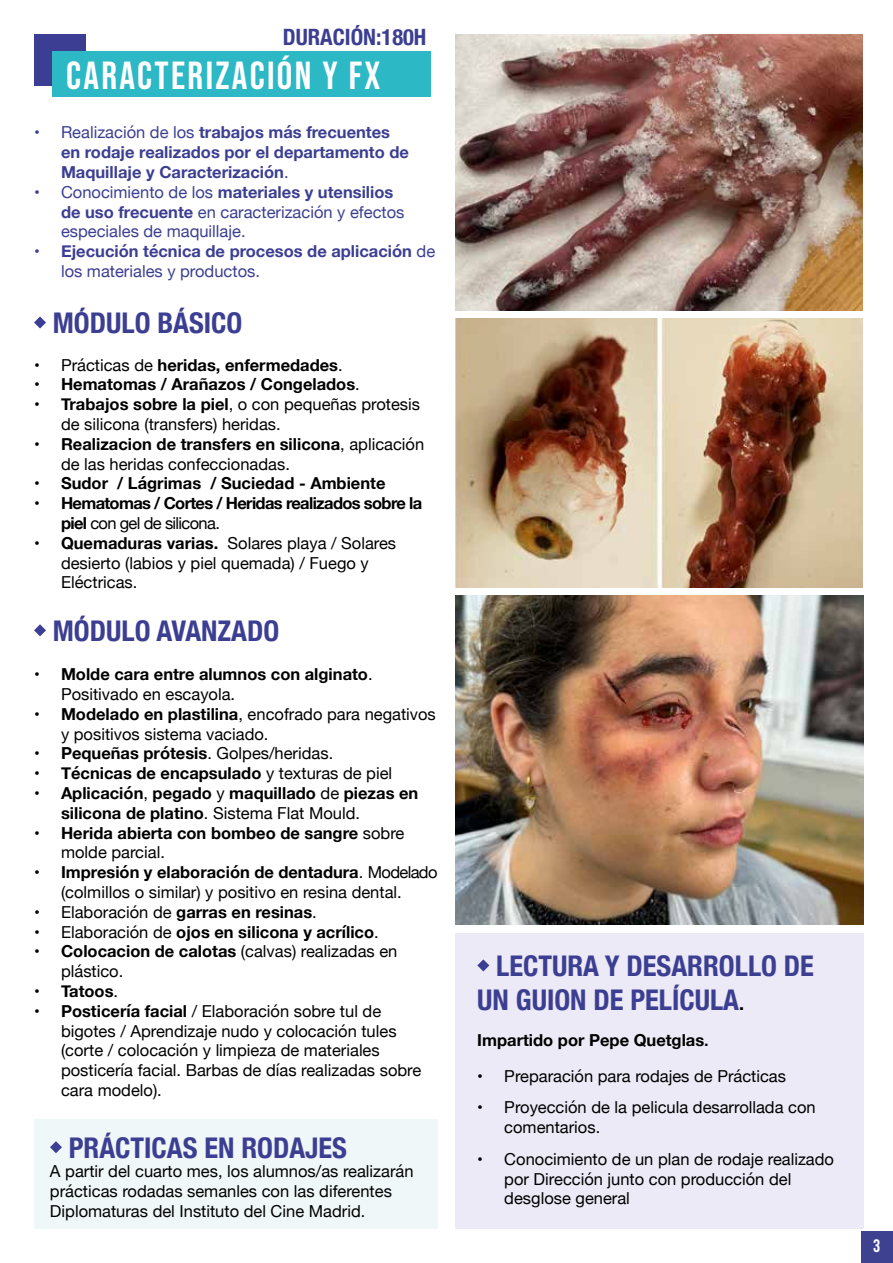
<style>
.page{position:relative;width:893px;height:1263px;background:#fff}
.page>*{position:absolute;margin:0;border:0;box-sizing:border-box;transform-origin:0 0}
.t1{font:39px "Bebas Neue";letter-spacing:.06em;color:#fff}
.t2{font:700 condensed 28.5px/34.2px "Helvetica Neue";color:#3c3e92}
.t3{font:700 condensed 22.5px "Helvetica Neue";color:#3c3e92}
.t4{font:18px "Bebas Neue";color:#fff}
.t5{font:16.5px/19.8px "Helvetica Neue";color:#000}
.t6{font:700 16.5px/19.8px "Helvetica Neue";color:#000}
.t7{font:700 16.5px/19.8px "Helvetica Neue";color:#3c3e92}
.t8{font:16.5px/19.8px "Helvetica Neue";color:#3c3e92}
.t9{font:700 16.5px/19.8px "Helvetica Neue";letter-spacing:-.04em;color:#000}
.s1{font-weight:400}
.s2{font-weight:700}
.s3{font-stretch:normal;font-size:18px;color:#000}
.s4{font-weight:500}
</style>
<div class="page">
<div style="left:34px;top:1119px;width:403px;height:110px;background:#f0f7f8"></div>
<div style="left:455px;top:933px;width:409px;height:296px;background:#ebeaf6"></div>
<div style="left:861px;top:1231px;width:32px;height:31px;background:#3d418f"></div>
<svg style="left:34px;top:316px;width:12px;height:12px"></svg>
<svg style="left:34px;top:624px;width:12px;height:12px"></svg>
<svg style="left:477px;top:959px;width:12px;height:12px"></svg>
<img style="left:455px;top:34px;width:407px;height:276px">
<img style="left:455px;top:319px;width:407px;height:268px">
<img style="left:455px;top:595px;width:408px;height:330px">
<div style="left:34px;top:34px;width:51px;height:51px;background:#3b3e92"></div>
<div style="left:52px;top:51px;width:379px;height:46px;background:#2db8c5"></div>
<svg style="left:50px;top:1141px;width:12px;height:12px"></svg>
<h3 class="t3" style="left:283px;top:18px;width:145px">DURACIÓN:180H</h3>
<h1 class="t1" style="left:66px;top:54px;width:316px">CARACTERIZACIÓN Y FX</h1>
<p class="t7" style="left:61px;top:123px;width:349px;text-indent:-27px"><span class="s1">• Realización de los</span> trabajos más frecuentes en rodaje realizados por el departamento de<br>Maquillaje y Caracterización<span class="s1">.</span></p>
<p class="t8" style="left:61px;top:183px;width:345px;text-indent:-27px">• Conocimiento de los <span class="s2">materiales y utensilios de uso frecuente</span> en caracterización y efectos especiales de maquillaje.</p>
<p class="t7" style="left:61px;top:242px;width:376px;text-indent:-27px">• Ejecución técnica de procesos de aplicación <span class="s1">de los materiales y productos.</span></p>
<h2 class="t2" style="left:53px;top:304px;width:191px">MÓDULO BÁSICO</h2>
<p class="t6" style="left:34px;top:355px;width:310px"><span class="s1">• Prácticas de</span> heridas, enfermedades<span class="s1">.</span></p>
<p class="t6" style="left:34px;top:375px;width:327px">• Hematomas / Arañazos / Congelados<span class="s1">.</span></p>
<p class="t5" style="left:61px;top:395px;width:361px;text-indent:-27px"><span class="s2">• Trabajos sobre la piel</span>, o con pequeñas protesis de silicona (transfers) heridas.</p>
<p class="t5" style="left:61px;top:435px;width:365px;text-indent:-27px"><span class="s2">• Realizacion de transfers en silicona</span>, aplicación de las heridas confeccionadas.</p>
<p class="t6" style="left:34px;top:474px;width:353px">• Sudor / Lágrimas / Suciedad - Ambiente</p>
<p class="t9" style="left:61px;top:494px;width:363px;text-indent:-27px">• Hematomas / Cortes / Heridas realizados sobre la piel <span class="s1">con gel de silicona.</span></p>
<p class="t5" style="left:61px;top:534px;width:337px;text-indent:-27px"><span class="s2">• Quemaduras varias.</span> Solares playa / Solares desierto (labios y piel quemada) / Fuego y<br>Eléctricas.</p>
<h2 class="t2" style="left:53px;top:611px;width:228px">MÓDULO AVANZADO</h2>
<p class="t6" style="left:61px;top:665px;width:313px;text-indent:-27px">• Molde cara entre alumnos con alginato<span class="s1">.<br>Positivado en escayola.</span></p>
<p class="t5" style="left:61px;top:705px;width:376px;text-indent:-27px"><span class="s2">• Modelado en plastilina</span>, encofrado para negativos y positivos sistema vaciado.</p>
<p class="t6" style="left:34px;top:744px;width:301px">• Pequeñas prótesis<span class="s1">. Golpes/heridas.</span></p>
<p class="t6" style="left:34px;top:764px;width:360px">• Técnicas de encapsulado <span class="s1">y texturas de piel</span></p>
<p class="t6" style="left:61px;top:784px;width:359px;text-indent:-27px">• Aplicación<span class="s1">,</span> pegado <span class="s1">y</span> maquillado <span class="s1">de</span> piezas en silicona de platino<span class="s1">. Sistema Flat Mould.</span></p>
<p class="t6" style="left:61px;top:823px;width:345px;text-indent:-27px">• Herida abierta con bombeo de sangre <span class="s1">sobre molde parcial.</span></p>
<p class="t5" style="left:34px;top:863px;width:405px;text-align:center"><span class="s2">• Impresión y elaboración de dentadura</span>. Modelado (colmillos o similar) y positivo en resina dental.</p>
<p class="t5" style="left:34px;top:903px;width:284px">• Elaboración de <span class="s2">garras en resinas</span>.</p>
<p class="t6" style="left:34px;top:922px;width:346px"><span class="s1">• Elaboración de</span> ojos en silicona y acrílico<span class="s1">.</span></p>
<p class="t5" style="left:61px;top:943px;width:338px;text-indent:-27px"><span class="s2">• Colocacion de calotas</span> (calvas) realizadas en plástico.</p>
<p class="t6" style="left:34px;top:982px;width:86px">• Tatoos<span class="s1">.</span></p>
<p class="t5" style="left:61px;top:1002px;width:362px;text-indent:-27px"><span class="s2">• Posticería facial</span> / Elaboración sobre tul de bigotes / Aprendizaje nudo y colocación tules (corte / colocación y limpieza de materiales posticería facial. Barbas de días realizadas sobre cara modelo).</p>
<h2 class="t2" style="left:69px;top:1128px;width:280px">PRÁCTICAS EN RODAJES</h2>
<p class="t5" style="left:50px;top:1162px;width:365px">A partir del cuarto mes, los alumnos/as realizarán prácticas rodadas semanles con las diferentes<br>Diplomaturas del Instituto del Cine Madrid.</p>
<h2 class="t2" style="left:477px;top:946px;width:338px;text-indent:19px">LECTURA Y DESARROLLO DE<br>UN GUION DE PELÍCULA<span class="s3">.</span></h2>
<p class="t6" style="left:477px;top:1030px;width:233px">Impartido por Pepe Quetglas<span class="s4">.</span></p>
<p class="t5" style="left:477px;top:1067px;width:310px">• Preparación para rodajes de Prácticas</p>
<p class="t5" style="left:504px;top:1098px;width:313px;text-indent:-27px">• Proyección de la pelicula desarrollada con comentarios.</p>
<p class="t5" style="left:504px;top:1150px;width:331px;text-indent:-27px">• Conocimiento de un plan de rodaje realizado por Dirección junto con producción del desglose general</p>
<p class="t4" style="left:873px;top:1235px;width:9px">3</p>
</div>
